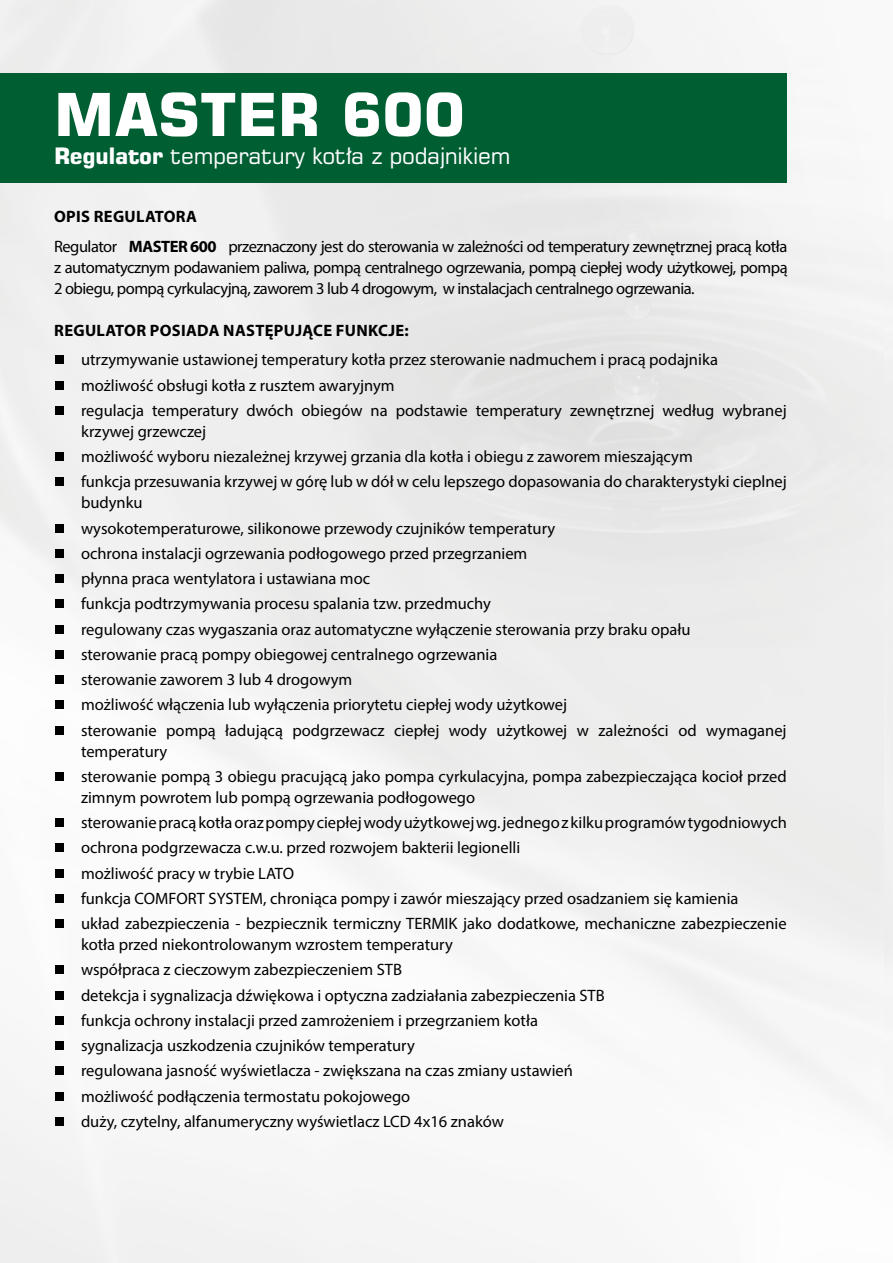
<style>
.page{position:relative;width:893px;height:1263px;background:#fff}
.page>*{position:absolute;margin:0;border:0;box-sizing:border-box;transform-origin:0 0}
.t1{font:700 54.75px "Square 721 PL";color:#fff}
.t2{font:21px "Square 721 PL";letter-spacing:-.02em;color:#fff}
.t3{font:16.5px/25.2px "Myriad Pro";color:#000}
.t4{font:16.5px/29.5px "Myriad Pro";letter-spacing:-.03em;color:#000}
.t5{font:700 16.5px "Myriad Pro";letter-spacing:.02em;color:#000}
.s1{font-weight:700}
</style>
<div class="page">
<img style="left:0;top:0;width:884px;height:1263px">
<div style="left:55px;top:356px;width:9px;height:8px;background:#000"></div>
<div style="left:55px;top:381px;width:9px;height:8px;background:#000"></div>
<div style="left:55px;top:406px;width:9px;height:8px;background:#000"></div>
<div style="left:55px;top:452px;width:9px;height:9px;background:#000"></div>
<div style="left:55px;top:478px;width:9px;height:8px;background:#000"></div>
<div style="left:55px;top:524px;width:9px;height:8px;background:#000"></div>
<div style="left:55px;top:549px;width:9px;height:8px;background:#000"></div>
<div style="left:55px;top:574px;width:9px;height:9px;background:#000"></div>
<div style="left:55px;top:600px;width:9px;height:8px;background:#000"></div>
<div style="left:55px;top:625px;width:9px;height:8px;background:#000"></div>
<div style="left:55px;top:650px;width:9px;height:8px;background:#000"></div>
<div style="left:55px;top:675px;width:9px;height:9px;background:#000"></div>
<div style="left:55px;top:701px;width:9px;height:8px;background:#000"></div>
<div style="left:55px;top:726px;width:9px;height:8px;background:#000"></div>
<div style="left:55px;top:772px;width:9px;height:8px;background:#000"></div>
<div style="left:55px;top:818px;width:9px;height:9px;background:#000"></div>
<div style="left:55px;top:844px;width:9px;height:8px;background:#000"></div>
<div style="left:55px;top:869px;width:9px;height:8px;background:#000"></div>
<div style="left:55px;top:894px;width:9px;height:8px;background:#000"></div>
<div style="left:55px;top:919px;width:9px;height:9px;background:#000"></div>
<div style="left:55px;top:966px;width:9px;height:8px;background:#000"></div>
<div style="left:55px;top:991px;width:9px;height:8px;background:#000"></div>
<div style="left:55px;top:1016px;width:9px;height:8px;background:#000"></div>
<div style="left:55px;top:1041px;width:9px;height:9px;background:#000"></div>
<div style="left:55px;top:1067px;width:9px;height:8px;background:#000"></div>
<div style="left:55px;top:1092px;width:9px;height:8px;background:#000"></div>
<div style="left:55px;top:1117px;width:9px;height:8px;background:#000"></div>
<div style="left:0;top:73px;width:787px;height:110px;background:#005e33"></div>
<h1 class="t1" style="left:54px;top:79px;width:413px">MASTER 600</h1>
<p class="t2" style="left:54px;top:142px;width:458px"><span class="s1">Regulator</span> temperatury kotła z podajnikiem</p>
<p class="t4" style="left:54px;top:202px;width:735px"><span class="s1">OPIS REGULATORA<br></span>Regulator <span class="s1">MASTER 600</span> przeznaczony jest do sterowania w zależności od temperatury zewnętrznej pracą kotła</p>
<p class="t4" style="left:54px;top:256px;width:735px;line-height:21px">z automatycznym podawaniem paliwa, pompą centralnego ogrzewania, pompą ciepłej wody użytkowej, pompą<br>2 obiegu, pompą cyrkulacyjną, zaworem 3 lub 4 drogowym, w instalacjach centralnego ogrzewania.</p>
<p class="t5" style="left:54px;top:319px;width:356px">REGULATOR POSIADA NASTĘPUJĄCE FUNKCJE:</p>
<p class="t3" style="left:81px;top:347px;width:707px">utrzymywanie ustawionej temperatury kotła przez sterowanie nadmuchem i pracą podajnika możliwość obsługi kotła z rusztem awaryjnym<br>regulacja temperatury dwóch obiegów na podstawie temperatury zewnętrznej według wybranej</p>
<p class="t3" style="left:81px;top:418px;width:707px">krzywej grzewczej<br>możliwość wyboru niezależnej krzywej grzania dla kotła i obiegu z zaworem mieszającym<br>funkcja przesuwania krzywej w górę lub w dół w celu lepszego dopasowania do charakterystyki cieplnej</p>
<p class="t3" style="left:81px;top:490px;width:707px">budynku<br>wysokotemperaturowe, silikonowe przewody czujników temperatury<br>ochrona instalacji ogrzewania podłogowego przed przegrzaniem<br>płynna praca wentylatora i ustawiana moc<br>funkcja podtrzymywania procesu spalania tzw. przedmuchy<br>regulowany czas wygaszania oraz automatyczne wyłączenie sterowania przy braku opału<br>sterowanie pracą pompy obiegowej centralnego ogrzewania<br>sterowanie zaworem 3 lub 4 drogowym<br>możliwość włączenia lub wyłączenia priorytetu ciepłej wody użytkowej<br>sterowanie pompą ładującą podgrzewacz ciepłej wody użytkowej w zależności od wymaganej</p>
<p class="t3" style="left:81px;top:738px;width:707px">temperatury<br>sterowanie pompą 3 obiegu pracującą jako pompa cyrkulacyjna, pompa zabezpieczająca kocioł przed</p>
<p class="t3" style="left:81px;top:784px;width:708px">zimnym powrotem lub pompą ogrzewania podłogowego sterowaniepracąkotłaorazpompyciepłejwodyużytkowejwg.jednegozkilkuprogramówtygodniowych ochrona podgrzewacza c.w.u. przed rozwojem bakterii legionelli<br>możliwość pracy w trybie LATO<br>funkcja COMFORT SYSTEM, chroniąca pompy i zawór mieszający przed osadzaniem się kamienia<br>układ zabezpieczenia - bezpiecznik termiczny TERMIK jako dodatkowe, mechaniczne zabezpieczenie</p>
<p class="t3" style="left:81px;top:932px;width:525px">kotła przed niekontrolowanym wzrostem temperatury<br>współpraca z cieczowym zabezpieczeniem STB<br>detekcja i sygnalizacja dźwiękowa i optyczna zadziałania zabezpieczenia STB funkcja ochrony instalacji przed zamrożeniem i przegrzaniem kotła sygnalizacja uszkodzenia czujników temperatury<br>regulowana jasność wyświetlacza - zwiększana na czas zmiany ustawień możliwość podłączenia termostatu pokojowego<br>duży, czytelny, alfanumeryczny wyświetlacz LCD 4x16 znaków</p>
</div>
